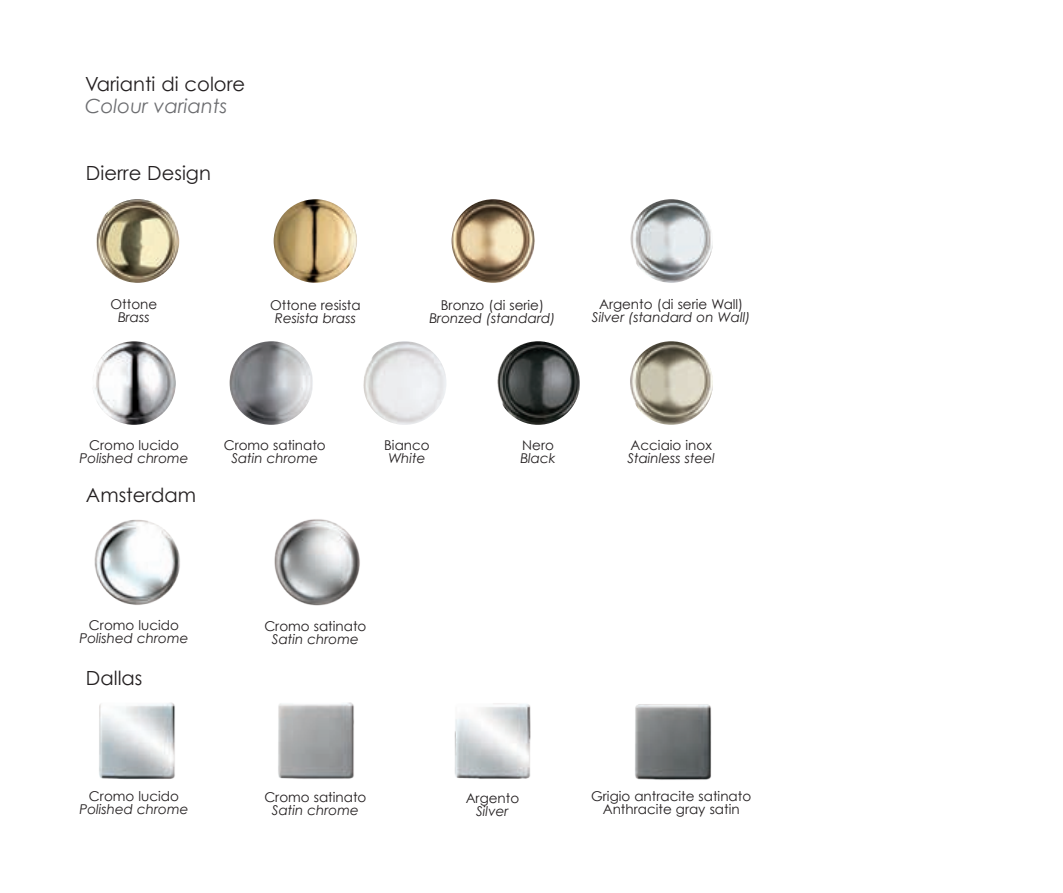
<style>
.page{position:relative;width:1063px;height:893px;background:#fff}
.page>*{position:absolute;margin:0;border:0;box-sizing:border-box;transform-origin:0 0}
.t1{font:19.5px "Century Gothic";color:#231f20}
.t2{font:italic 19.5px "Century Gothic";color:#6c6d70}
.t3{font:13.5px/13.5px "Century Gothic";color:#231f20;text-align:center}
.t4{font:italic 13.5px "Century Gothic";color:#231f20}
</style>
<div class="page">
<img style="left:96px;top:199px;width:83px;height:84px;border-radius:42px">
<img style="left:92px;top:341px;width:84px;height:84px;border-radius:42px">
<img style="left:274px;top:199px;width:83px;height:84px;border-radius:42px">
<img style="left:230px;top:341px;width:83px;height:84px;border-radius:42px">
<img style="left:452px;top:199px;width:83px;height:84px;border-radius:42px">
<img style="left:363px;top:341px;width:83px;height:84px;border-radius:42px">
<img style="left:496px;top:341px;width:84px;height:84px;border-radius:42px">
<img style="left:629px;top:199px;width:84px;height:84px;border-radius:42px">
<img style="left:629px;top:341px;width:84px;height:84px;border-radius:42px">
<img style="left:94px;top:520px;width:86px;height:85px">
<img style="left:274px;top:519px;width:86px;height:87px">
<img style="left:635px;top:704px;width:77px;height:76px">
<img style="left:454px;top:703px;width:77px;height:76px">
<img style="left:99px;top:702px;width:76px;height:77px">
<img style="left:278px;top:702px;width:76px;height:77px">
<h1 class="t1" style="left:85px;top:72px;width:162px">Varianti di colore</h1>
<h1 class="t2" style="left:85px;top:95px;width:144px">Colour variants</h1>
<h1 class="t1" style="left:86px;top:162px;width:127px">Dierre Design</h1>
<p class="t3" style="left:111px;top:297px;width:48px">Ottone</p>
<p class="t4" style="left:118px;top:309px;width:33px">Brass</p>
<p class="t3" style="left:270px;top:298px;width:92px">Ottone resista</p>
<p class="t4" style="left:275px;top:310px;width:83px">Resista brass</p>
<p class="t3" style="left:441px;top:298px;width:105px">Bronzo (di serie)</p>
<p class="t4" style="left:430px;top:310px;width:127px">Bronzed (standard)</p>
<p class="t3" style="left:599px;top:297px;width:146px">Argento (di serie Wall)</p>
<p class="t4" style="left:592px;top:309px;width:160px">Silver (standard on Wall)</p>
<p class="t3" style="left:89px;top:438px;width:91px">Cromo lucido</p>
<p class="t4" style="left:80px;top:450px;width:111px">Polished chrome</p>
<h1 class="t1" style="left:86px;top:483px;width:112px">Amsterdam</h1>
<p class="t3" style="left:224px;top:438px;width:104px">Cromo satinato</p>
<p class="t4" style="left:231px;top:450px;width:88px">Satin chrome</p>
<p class="t3" style="left:384px;top:438px;width:47px">Bianco</p>
<p class="t4" style="left:388px;top:450px;width:39px">White</p>
<p class="t3" style="left:522px;top:438px;width:33px">Nero</p>
<p class="t4" style="left:521px;top:450px;width:37px">Black</p>
<p class="t3" style="left:631px;top:438px;width:83px">Acciaio inox</p>
<p class="t4" style="left:627px;top:450px;width:89px">Stainless steel</p>
<p class="t3" style="left:89px;top:618px;width:91px">Cromo lucido</p>
<p class="t4" style="left:79px;top:630px;width:111px">Polished chrome</p>
<h1 class="t1" style="left:86px;top:666px;width:58px">Dallas</h1>
<p class="t3" style="left:89px;top:789px;width:91px">Cromo lucido</p>
<p class="t4" style="left:79px;top:801px;width:111px">Polished chrome</p>
<p class="t3" style="left:264px;top:619px;width:104px">Cromo satinato</p>
<p class="t4" style="left:272px;top:631px;width:88px">Satin chrome</p>
<p class="t3" style="left:264px;top:790px;width:104px">Cromo satinato</p>
<p class="t4" style="left:272px;top:802px;width:88px">Satin chrome</p>
<p class="t3" style="left:466px;top:791px;width:55px">Argento</p>
<p class="t4" style="left:476px;top:803px;width:34px">Silver</p>
<p class="t3" style="left:591px;top:789px;width:162px">Grigio antracite satinato<br>Anthracite gray satin</p>
</div>
